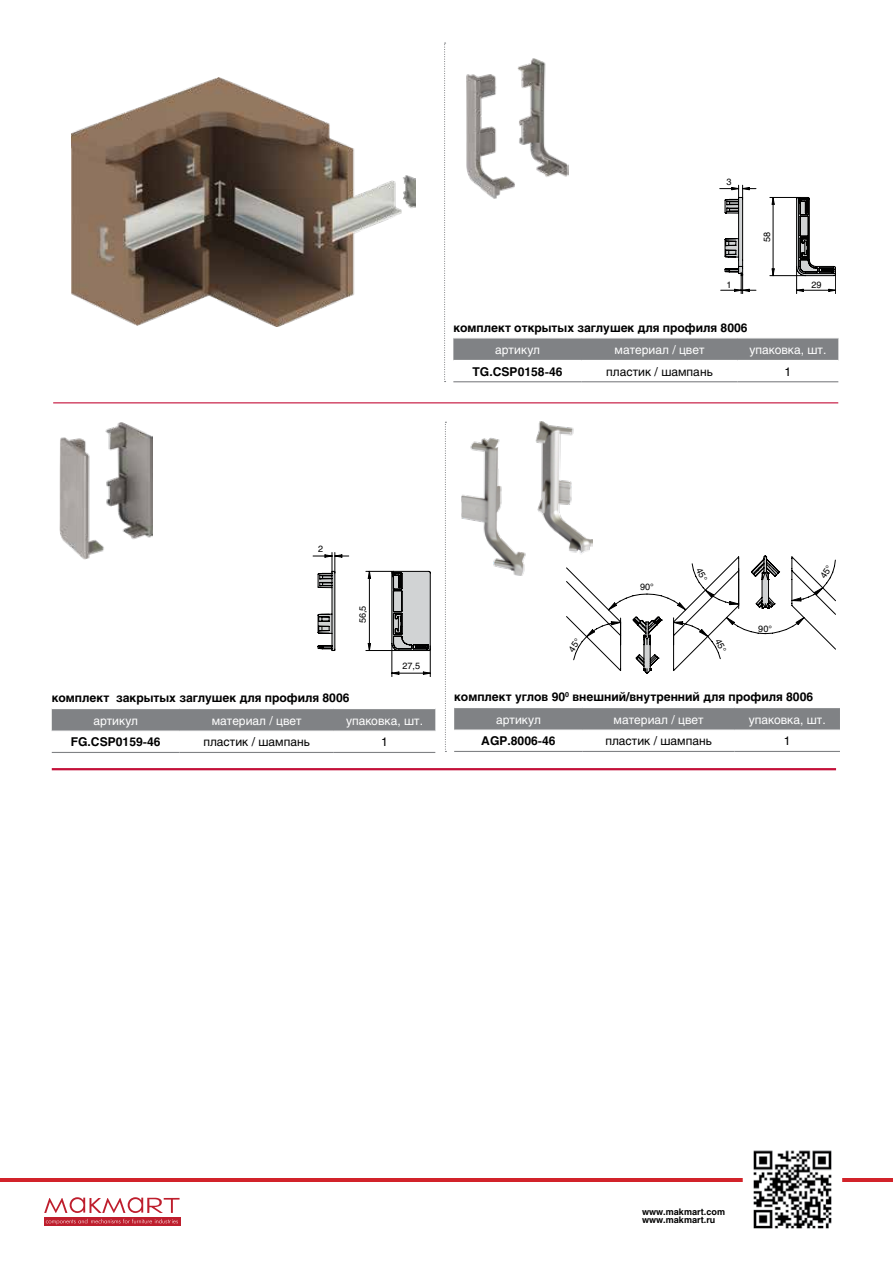
<style>
.page{position:relative;width:893px;height:1263px;background:#fff}
.page>*{position:absolute;margin:0;border:0;box-sizing:border-box;transform-origin:0 0}
.t1{font:700 12px "Helios";color:#000}
.t2{font:12px "Helios";color:#fff}
.t3{font:12px "Helios";color:#000}
.t4{font:700 9px/8.6px "Helios";color:#000}
.t5{font:9px "Helios";color:#000}
</style>
<div class="page">
<hr style="left:0;top:1178px;width:893px;height:3px;background:#d2232a">
<img style="left:746px;top:1150px;width:93px;height:79px">
<div style="left:44px;top:1217px;width:136px;height:9px;background:#be1e2d"></div>
<svg style="left:46px;top:1219px;width:132px;height:5px"></svg>
<svg style="left:44px;top:1197px;width:136px;height:16px"></svg>
<svg style="left:313px;top:552px;width:117px;height:125px"></svg>
<svg style="left:719px;top:185px;width:117px;height:109px"></svg>
<hr style="left:773px;top:197px;width:1px;height:79px;background:#000">
<img style="left:59px;top:422px;width:93px;height:137px">
<svg style="left:444px;top:43px;width:2px;height:339px"></svg>
<svg style="left:445px;top:422px;width:1px;height:330px"></svg>
<hr style="left:53px;top:402px;width:785px;height:1px;background:#c41039">
<img style="left:72px;top:77px;width:343px;height:250px">
<img style="left:466px;top:58px;width:103px;height:140px">
<img style="left:462px;top:422px;width:130px;height:154px">
<svg style="left:453px;top:338px;width:385px;height:22px;background:#838588"></svg>
<hr style="left:453px;top:381px;width:129px;height:1px;background:#808285">
<hr style="left:582px;top:381px;width:155px;height:1px;background:#808285">
<hr style="left:737px;top:381px;width:101px;height:1px;background:#808285">
<div style="left:52px;top:709px;width:383px;height:21px;background:#808285"></div>
<hr style="left:52px;top:752px;width:128px;height:1px;background:#808285">
<hr style="left:180px;top:752px;width:154px;height:1px;background:#808285">
<hr style="left:334px;top:752px;width:101px;height:1px;background:#808285">
<div style="left:454px;top:708px;width:386px;height:21px;background:#808285"></div>
<hr style="left:454px;top:751px;width:129px;height:1px;background:#808285">
<hr style="left:583px;top:751px;width:151px;height:1px;background:#808285">
<hr style="left:734px;top:751px;width:106px;height:1px;background:#808285">
<hr style="left:52px;top:768px;width:784px;height:2px;background:#c41039">
<svg style="left:566px;top:555px;width:270px;height:119px"></svg>
<p class="t5" style="left:726px;top:176px;width:7px">3</p>
<p class="t5" style="left:726px;top:279px;width:7px">1</p>
<p class="t1" style="left:453px;top:320px;width:296px">комплект открытых заглушек для профиля 8006</p>
<p class="t5" style="left:762px;top:242px;width:12px;rotate:-90deg">58</p>
<p class="t5" style="left:812px;top:279px;width:12px">29</p>
<p class="t2" style="left:495px;top:342px;width:46px">артикул</p>
<p class="t2" style="left:614px;top:342px;width:92px">материал / цвет</p>
<p class="t2" style="left:749px;top:342px;width:79px">упаковка, шт.</p>
<p class="t1" style="left:473px;top:364px;width:91px">TG.CSP0158-46</p>
<p class="t3" style="left:606px;top:364px;width:108px">пластик / шампань</p>
<p class="t3" style="left:784px;top:364px;width:8px">1</p>
<p class="t5" style="left:318px;top:544px;width:7px">2</p>
<p class="t5" style="left:357px;top:623px;width:19px;rotate:-90deg">56,5</p>
<p class="t1" style="left:52px;top:691px;width:299px">комплект закрытых заглушек для профиля 8006</p>
<p class="t5" style="left:403px;top:660px;width:19px">27,5</p>
<p class="t2" style="left:93px;top:713px;width:46px">артикул</p>
<p class="t2" style="left:212px;top:713px;width:92px">материал / цвет</p>
<p class="t2" style="left:346px;top:713px;width:79px">упаковка, шт.</p>
<p class="t1" style="left:71px;top:735px;width:91px">FG.CSP0159-46</p>
<p class="t3" style="left:203px;top:735px;width:108px">пластик / шампань</p>
<p class="t3" style="left:381px;top:735px;width:8px">1</p>
<p class="t5" style="left:640px;top:582px;width:15px">90°</p>
<p class="t5" style="left:758px;top:623px;width:15px">90°</p>
<p class="t1" style="left:454px;top:690px;width:360px">комплект углов 90<sup>0</sup> внешний/внутренний для профиля 8006</p>
<p class="t2" style="left:496px;top:712px;width:46px">артикул</p>
<p class="t2" style="left:614px;top:712px;width:92px">материал / цвет</p>
<p class="t2" style="left:749px;top:712px;width:79px">упаковка, шт.</p>
<p class="t1" style="left:481px;top:734px;width:76px">AGP.8006-46</p>
<p class="t3" style="left:605px;top:734px;width:108px">пластик / шампань</p>
<p class="t3" style="left:784px;top:734px;width:8px">1</p>
<p class="t4" style="left:642px;top:1207px;width:84px">www.makmart.com www.makmart.ru</p>
</div>
